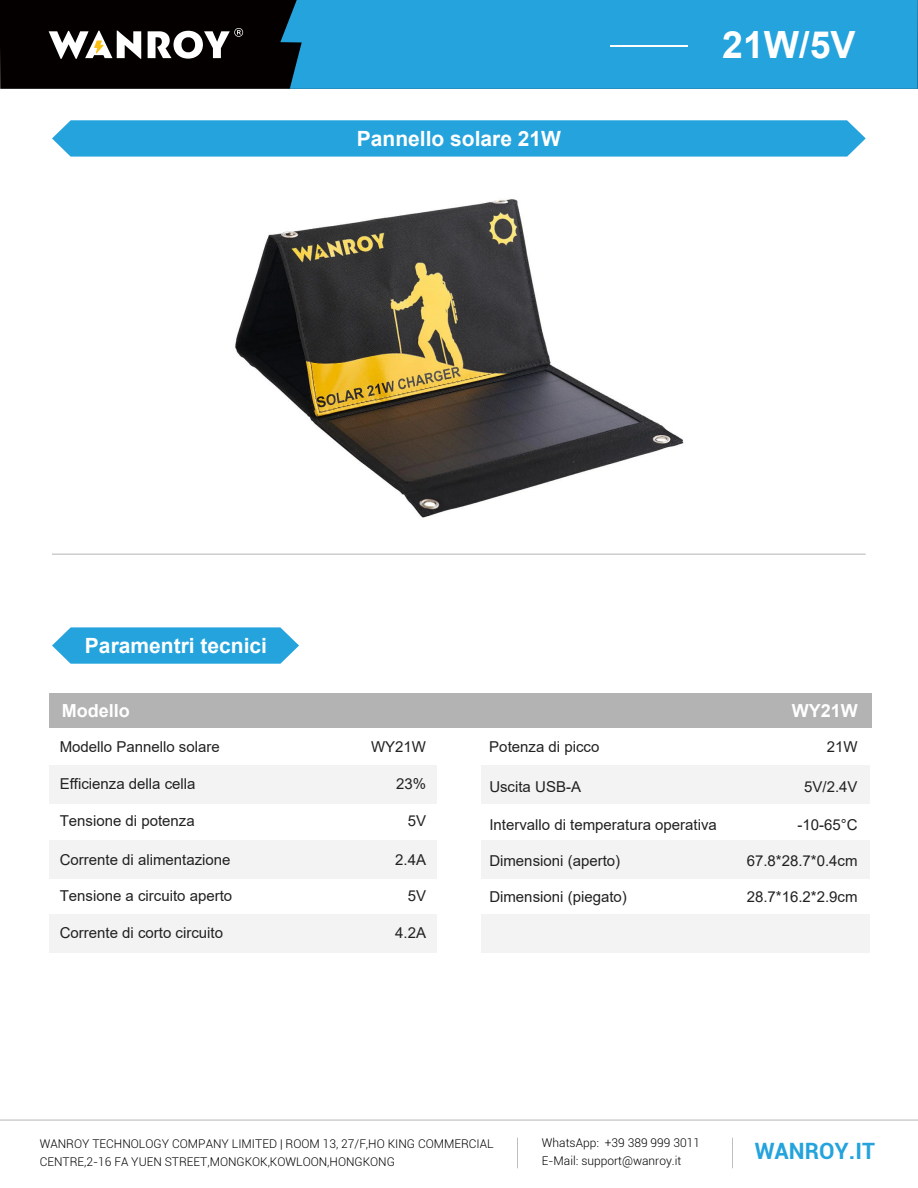
<style>
.page{position:relative;width:918px;height:1188px;background:#fff}
.page>*{position:absolute;margin:0;border:0;box-sizing:border-box;transform-origin:0 0}
.t1{font:700 37.5px "Arial";color:#fff}
.t2{font:700 22.5px "Roboto";color:#24a3dd}
.t3{font:700 21px "Arial";color:#fff}
.t4{font:700 18px "Arial";color:#fff}
.t5{font:15px "Arial";color:#212121}
.t6{font:300 12px/18px "Roboto";color:#000}
</style>
<div class="page">
<img style="left:230px;top:199px;width:458px;height:355px">
<svg style="left:52px;top:627px;width:247px;height:37px;background:#38abe0"></svg>
<svg style="left:52px;top:120px;width:814px;height:37px;background:#2da6de"></svg>
<hr style="left:52px;top:554px;width:814px;height:1px;background:#040000">
<div style="left:49px;top:693px;width:822px;height:34px;background:#b4b3b3"></div>
<div style="left:49px;top:765px;width:387px;height:39px;background:#f3f3f3"></div>
<div style="left:49px;top:840px;width:387px;height:38px;background:#f3f3f3"></div>
<div style="left:49px;top:915px;width:387px;height:38px;background:#f3f3f3"></div>
<div style="left:482px;top:765px;width:388px;height:39px;background:#f3f3f3"></div>
<div style="left:482px;top:840px;width:388px;height:38px;background:#f3f3f3"></div>
<div style="left:482px;top:915px;width:388px;height:38px;background:#f3f3f3"></div>
<hr style="left:0;top:1120px;width:918px;height:1px;background:#040000">
<hr style="left:517px;top:1138px;width:1px;height:30px;background:#040000">
<hr style="left:732px;top:1138px;width:1px;height:30px;background:#040000">
<div style="left:0;top:0;width:280px;height:89px;background:#040000"></div>
<div style="left:280px;top:0;width:638px;height:89px;background:#24a3dd"></div>
<hr style="left:610px;top:45px;width:78px;height:2px;background:#fff">
<svg style="left:49px;top:28px;width:194px;height:31px"></svg>
<h3 class="t3" style="left:357px;top:131px;width:206px">Pannello solare 21W</h3>
<h1 class="t1" style="left:722px;top:31px;width:135px">21W/5V</h1>
<h3 class="t3" style="left:85px;top:638px;width:184px">Paramentri tecnici</h3>
<p class="t4" style="left:62px;top:704px;width:70px">Modello</p>
<p class="t5" style="left:60px;top:741px;width:162px">Modello Pannello solare</p>
<p class="t5" style="left:60px;top:778px;width:137px">Efficienza della cella</p>
<p class="t5" style="left:60px;top:815px;width:137px">Tensione di potenza</p>
<p class="t5" style="left:60px;top:854px;width:172px">Corrente di alimentazione</p>
<p class="t5" style="left:60px;top:890px;width:174px">Tensione a circuito aperto</p>
<p class="t5" style="left:60px;top:927px;width:165px">Corrente di corto circuito</p>
<p class="t5" style="left:371px;top:741px;width:57px">WY21W</p>
<p class="t5" style="left:396px;top:778px;width:32px">23%</p>
<p class="t5" style="left:408px;top:815px;width:20px">5V</p>
<p class="t5" style="left:395px;top:854px;width:32px">2.4A</p>
<p class="t5" style="left:408px;top:890px;width:20px">5V</p>
<p class="t5" style="left:395px;top:927px;width:32px">4.2A</p>
<p class="t4" style="left:792px;top:704px;width:68px">WY21W</p>
<p class="t5" style="left:489px;top:741px;width:112px">Potenza di picco</p>
<p class="t5" style="left:827px;top:741px;width:32px">21W</p>
<p class="t5" style="left:489px;top:781px;width:93px">Uscita USB-A</p>
<p class="t5" style="left:489px;top:819px;width:229px">Intervallo di temperatura operativa</p>
<p class="t5" style="left:489px;top:855px;width:132px">Dimensioni (aperto)</p>
<p class="t5" style="left:489px;top:891px;width:139px">Dimensioni (piegato)</p>
<p class="t5" style="left:804px;top:781px;width:55px">5V/2.4V</p>
<p class="t5" style="left:797px;top:819px;width:62px">-10-65°C</p>
<p class="t5" style="left:747px;top:855px;width:112px">67.8*28.7*0.4cm</p>
<p class="t5" style="left:747px;top:891px;width:112px">28.7*16.2*2.9cm</p>
<p class="t6" style="left:40px;top:1136px;width:455px">WANROY TECHNOLOGY COMPANY LIMITED | ROOM 13, 27/F,HO KING COMMERCIAL<br>CENTRE,2-16 FA YUEN STREET,MONGKOK,KOWLOON,HONGKONG</p>
<p class="t6" style="left:542px;top:1135px;width:160px">WhatsApp: +39 389 999 3011<br>E-Mail: support@wanroy.it</p>
<h2 class="t2" style="left:755px;top:1138px;width:122px">WANROY.IT</h2>
</div>
